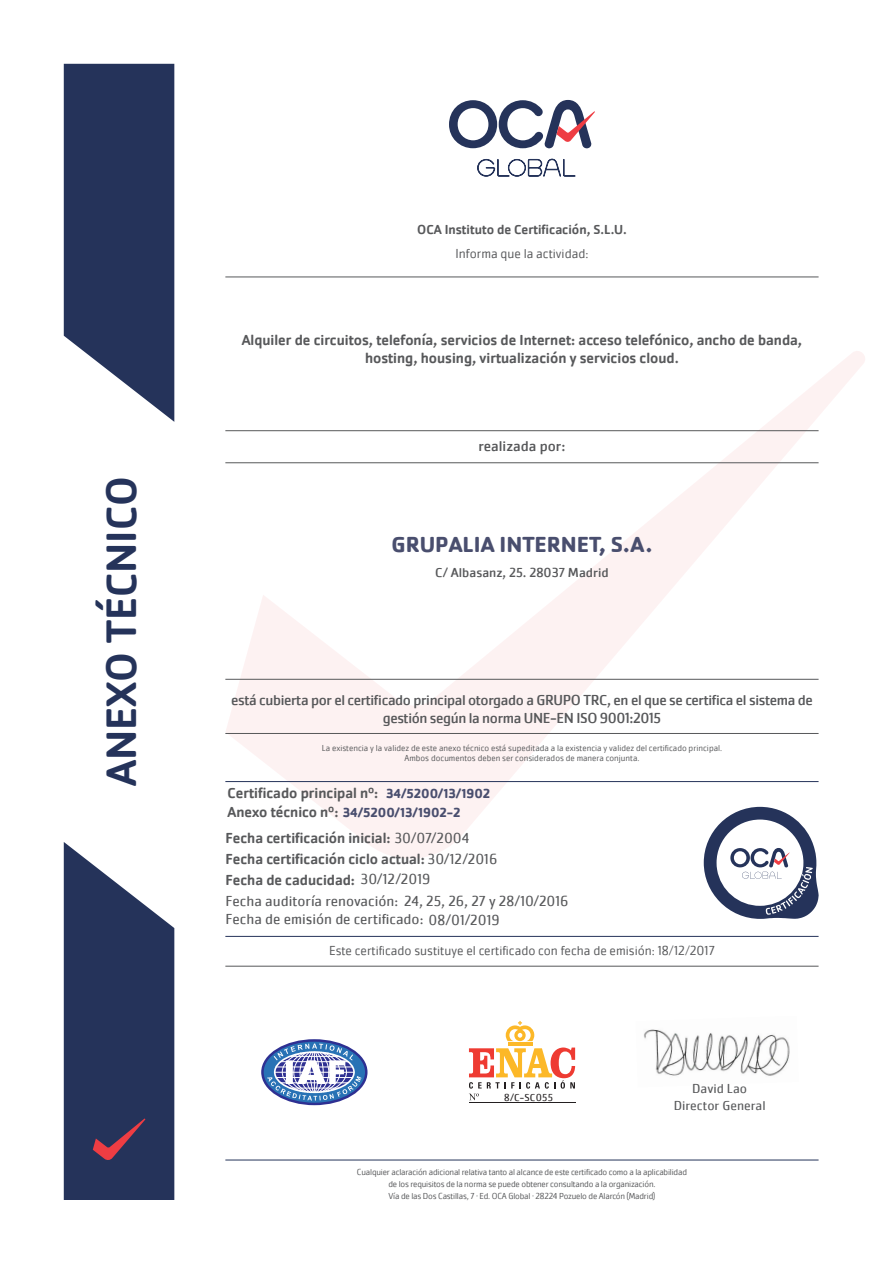
<style>
.page{position:relative;width:893px;height:1263px;background:#fff}
.page>*{position:absolute;margin:0;border:0;box-sizing:border-box;transform-origin:0 0}
.t1{font:500 43.95px "Cachet Pro";color:#25335a}
.t2{font:700 22.5px "Cachet Pro";color:#494e6e}
.t3{font:500 15px/18px "Cachet Pro";color:#57585a;text-align:center}
.t4{font:15px/18px "Cachet Pro";letter-spacing:-.025em;color:#57585a;text-align:center}
.t5{font:15px "Cachet Pro";color:#57585a}
.t6{font:15px "Cachet Pro";color:#57585a}
.t7{font:300 13.5px "Cachet Pro";color:#57585a}
.t8{font:500 13.5px "Cachet Pro";color:#57585a}
.t9{font:700 13.5px "Cachet Pro";color:#494e6e}
.t10{font:13.5px "Cachet Pro";color:#57585a}
.t11{font:13.5px "Cachet Pro";color:#57585a}
.t12{font:10.5px "Cachet Pro";letter-spacing:.025em;color:#231f20}
.t13{font:300 9px "Cachet Pro";letter-spacing:-.02em;color:#57585a}
.t14{font:300 9px "Cachet Pro";color:#57585a}
.s1{font-weight:400}
</style>
<div class="page">
<svg style="left:225px;top:351px;width:640px;height:509px"></svg>
<svg style="left:64px;top:64px;width:110px;height:358px;background:#3f4b6d"></svg>
<svg style="left:449px;top:100px;width:146px;height:48px"></svg>
<svg style="left:477px;top:159px;width:99px;height:18px"></svg>
<svg style="left:64px;top:842px;width:110px;height:358px;background:#414b6d"></svg>
<hr style="left:225px;top:1160px;width:594px;height:1px;background:#25335a">
<hr style="left:508px;top:1042px;width:24px;height:4px;background:#fcb828">
<svg style="left:506px;top:1021px;width:28px;height:20px"></svg>
<hr style="left:469px;top:1102px;width:106px;height:1px;background:#231f20">
<svg style="left:469px;top:1047px;width:106px;height:53px"></svg>
<svg style="left:262px;top:1040px;width:104px;height:64px"></svg>
<div style="left:261px;top:1039px;width:106px;height:66px;border:2px solid #2e3092;border-radius:50%"></div>
<svg style="left:267px;top:1043px;width:94px;height:57px"></svg>
<img style="left:644px;top:1029px;width:146px;height:47px">
<hr style="left:225px;top:781px;width:594px;height:1px;background:#25335a">
<svg style="left:704px;top:807px;width:115px;height:112px"></svg>
<hr style="left:225px;top:733px;width:594px;height:1px;background:#57585a">
<hr style="left:225px;top:679px;width:594px;height:1px;background:#57585a">
<hr style="left:225px;top:462px;width:594px;height:1px;background:#57585a">
<hr style="left:225px;top:430px;width:594px;height:1px;background:#57585a">
<hr style="left:225px;top:277px;width:594px;height:1px;background:#57585a">
<hr style="left:225px;top:936px;width:594px;height:1px;background:#25335a">
<hr style="left:225px;top:966px;width:594px;height:1px;background:#57585a">
<p class="t1" style="left:96px;top:786px;width:311px;rotate:-90deg">ANEXO TÉCNICO</p>
<p class="t8" style="left:417px;top:222px;width:211px">OCA Instituto de Certificación, S.L.U.</p>
<p class="t7" style="left:456px;top:245px;width:134px">Informa que la actividad:</p>
<p class="t3" style="left:242px;top:331px;width:562px">Alquiler de circuitos, telefonía, servicios de Internet: acceso telefónico, ancho de banda, hosting, housing, virtualización y servicios cloud.</p>
<p class="t6" style="left:479px;top:437px;width:88px">realizada por:</p>
<p class="t2" style="left:391px;top:530px;width:262px">GRUPALIA INTERNET, S.A.</p>
<p class="t10" style="left:435px;top:565px;width:175px">C/ Albasanz, 25. 28037 Madrid</p>
<p class="t4" style="left:231px;top:691px;width:583px">está cubierta por el certificado principal otorgado a GRUPO TRC, en el que se certifica el sistema de gestión según la norma UNE-EN ISO 9001:2015</p>
<p class="t14" style="left:322px;top:742px;width:402px">La existencia y la validez de este anexo técnico está supeditada a la existencia y validez del certificado principal.</p>
<p class="t14" style="left:404px;top:753px;width:236px">Ambos documentos deben ser considerados de manera conjunta.</p>
<p class="t3" style="left:227px;top:784px;width:152px">Certificado principal nº:</p>
<p class="t3" style="left:227px;top:803px;width:112px">Anexo técnico nº:</p>
<p class="t9" style="left:386px;top:785px;width:106px">34/5200/13/1902</p>
<p class="t9" style="left:343px;top:804px;width:119px">34/5200/13/1902-2</p>
<p class="t3" style="left:225px;top:829px;width:245px">Fecha certificación inicial: <span class="s1">30/07/2004</span></p>
<p class="t3" style="left:225px;top:850px;width:273px">Fecha certificación ciclo actual: <span class="s1">30/12/2016</span></p>
<p class="t3" style="left:225px;top:871px;width:206px">Fecha de caducidad: <span class="s1">30/12/2019</span></p>
<p class="t5" style="left:225px;top:892px;width:345px">Fecha auditoría renovación: 24, 25, 26, 27 y 28/10/2016</p>
<p class="t5" style="left:225px;top:910px;width:276px">Fecha de emisión de certificado: 08/01/2019</p>
<p class="t7" style="left:329px;top:943px;width:387px">Este certificado sustituye el certificado con fecha de emisión: 18/12/2017</p>
<p class="t12" style="left:504px;top:1091px;width:50px">8/C-SC055</p>
<p class="t11" style="left:692px;top:1080px;width:56px">David Lao</p>
<p class="t11" style="left:674px;top:1097px;width:93px">Director General</p>
<p class="t13" style="left:357px;top:1166px;width:332px">Cualquier aclaración adicional relativa tanto al alcance de este certificado como a la aplicabilidad</p>
<p class="t13" style="left:388px;top:1178px;width:269px">de los requisitos de la norma se puede obtener consultando a la organización.</p>
<p class="t13" style="left:388px;top:1190px;width:268px">Vía de las Dos Castillas, 7 · Ed. OCA Global · 28224 Pozuelo de Alarcón (Madrid)</p>
</div>
